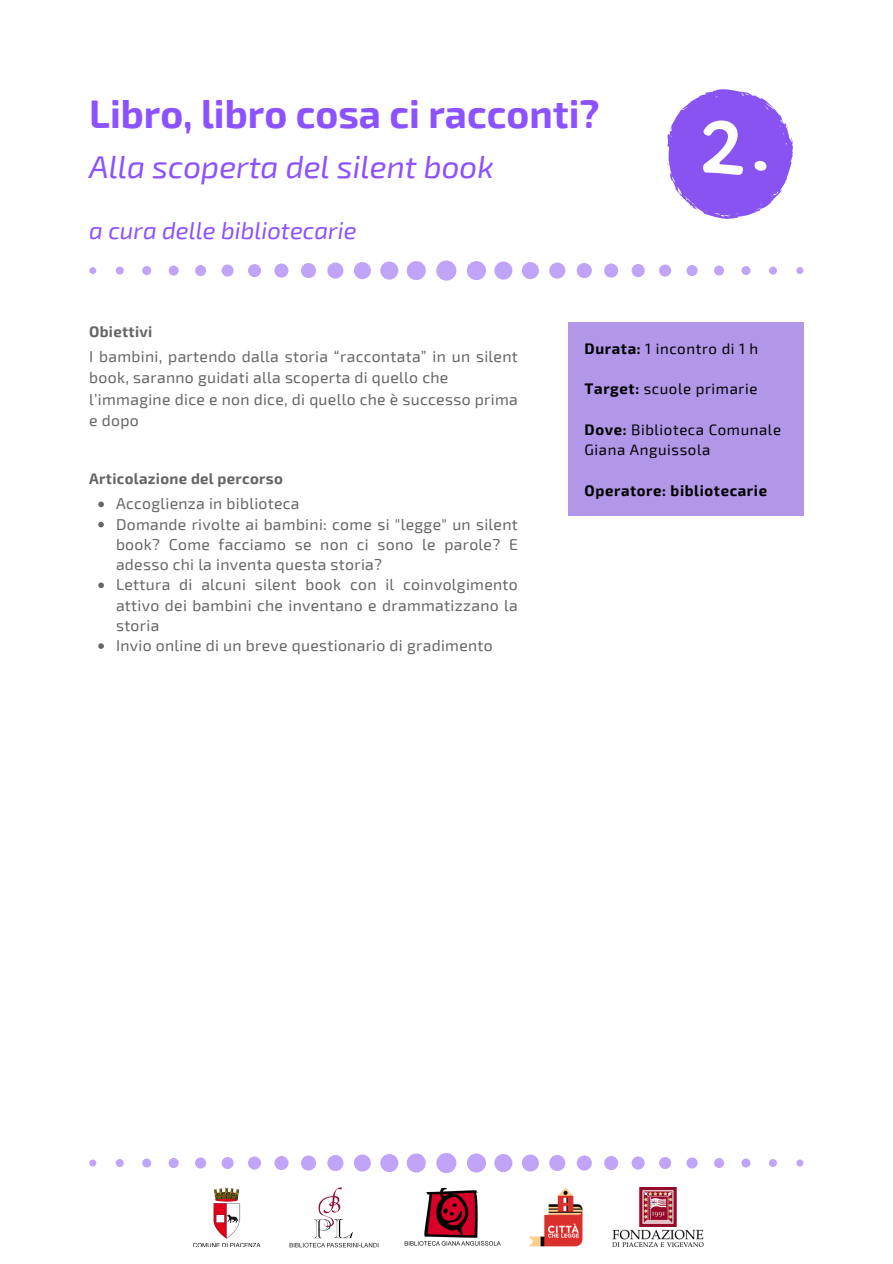
<style>
.page{position:relative;width:893px;height:1264px;background:#fff}
.page>*{position:absolute;margin:0;border:0;box-sizing:border-box;transform-origin:0 0}
.t1{font:95.85px "Gochi Hand";color:#fff}
.t2{font:700 39px "Exo 2";color:#8c52ff}
.t3{font:italic 31.5px "Exo 2";color:#8c52ff}
.t4{font:italic 24px "Exo 2";color:#8c52ff}
.t5{font:15.75px/20.2px "Exo 2";letter-spacing:.02em;color:#666}
.t6{font:15px/20.2px "Exo 2";letter-spacing:.04em;color:#000}
.t7{font:700 15px "Exo 2";letter-spacing:.02em;color:#666}
.t8{font:700 15px "Exo 2";letter-spacing:.04em;color:#000}
.s1{font-weight:700}
</style>
<div class="page">
<div style="left:568px;top:322px;width:235px;height:193px;background:#b296e8"></div>
<svg style="left:89px;top:260px;width:714px;height:21px"></svg>
<svg style="left:667px;top:89px;width:126px;height:129px"></svg>
<svg style="left:98px;top:501px;width:6px;height:6px"></svg>
<svg style="left:98px;top:522px;width:6px;height:5px"></svg>
<svg style="left:98px;top:582px;width:6px;height:6px"></svg>
<svg style="left:98px;top:643px;width:6px;height:6px"></svg>
<svg style="left:89px;top:1153px;width:714px;height:20px"></svg>
<img style="left:193px;top:1188px;width:67px;height:58px">
<img style="left:289px;top:1187px;width:89px;height:60px">
<img style="left:529px;top:1187px;width:54px;height:58px">
<img style="left:404px;top:1187px;width:96px;height:59px">
<img style="left:612px;top:1187px;width:91px;height:58px">
<p class="t2" style="left:89px;top:88px;width:512px">Libro, libro cosa ci racconti?</p>
<p class="t3" style="left:89px;top:147px;width:406px">Alla scoperta del silent book</p>
<p class="t4" style="left:89px;top:215px;width:269px">a cura delle bibliotecarie</p>
<p class="t1" style="left:698px;top:98px;width:79px">2.</p>
<p class="t7" style="left:89px;top:322px;width:64px">Obiettivi</p>
<p class="t5" style="left:89px;top:345px;width:430px;line-height:21.3px">I bambini, partendo dalla storia “raccontata” in un silent book, saranno guidati alla scoperta di quello che</p>
<p class="t5" style="left:89px;top:388px;width:430px;line-height:21.3px">l’immagine dice e non dice, di quello che è successo prima e dopo</p>
<p class="t7" style="left:89px;top:469px;width:195px">Articolazione del percorso</p>
<p class="t5" style="left:116px;top:493px;width:185px">Accoglienza in biblioteca</p>
<p class="t5" style="left:116px;top:513px;width:403px;text-align:justify">Domande rivolte ai bambini: come si "legge" un silent book? Come facciamo se non ci sono le parole? E adesso chi la inventa questa storia?</p>
<p class="t5" style="left:116px;top:574px;width:403px;text-align:justify">Lettura di alcuni silent book con il coinvolgimento attivo dei bambini che inventano e drammatizzano la storia</p>
<p class="t5" style="left:116px;top:634px;width:378px">Invio online di un breve questionario di gradimento</p>
<p class="t6" style="left:584px;top:338px;width:175px"><span class="s1">Durata:</span> 1 incontro di 1 h</p>
<p class="t6" style="left:584px;top:378px;width:174px"><span class="s1">Target:</span> scuole primarie</p>
<p class="t6" style="left:584px;top:419px;width:198px"><span class="s1">Dove:</span> Biblioteca Comunale<br>Giana Anguissola</p>
<p class="t8" style="left:584px;top:480px;width:184px">Operatore: bibliotecarie</p>
</div>
